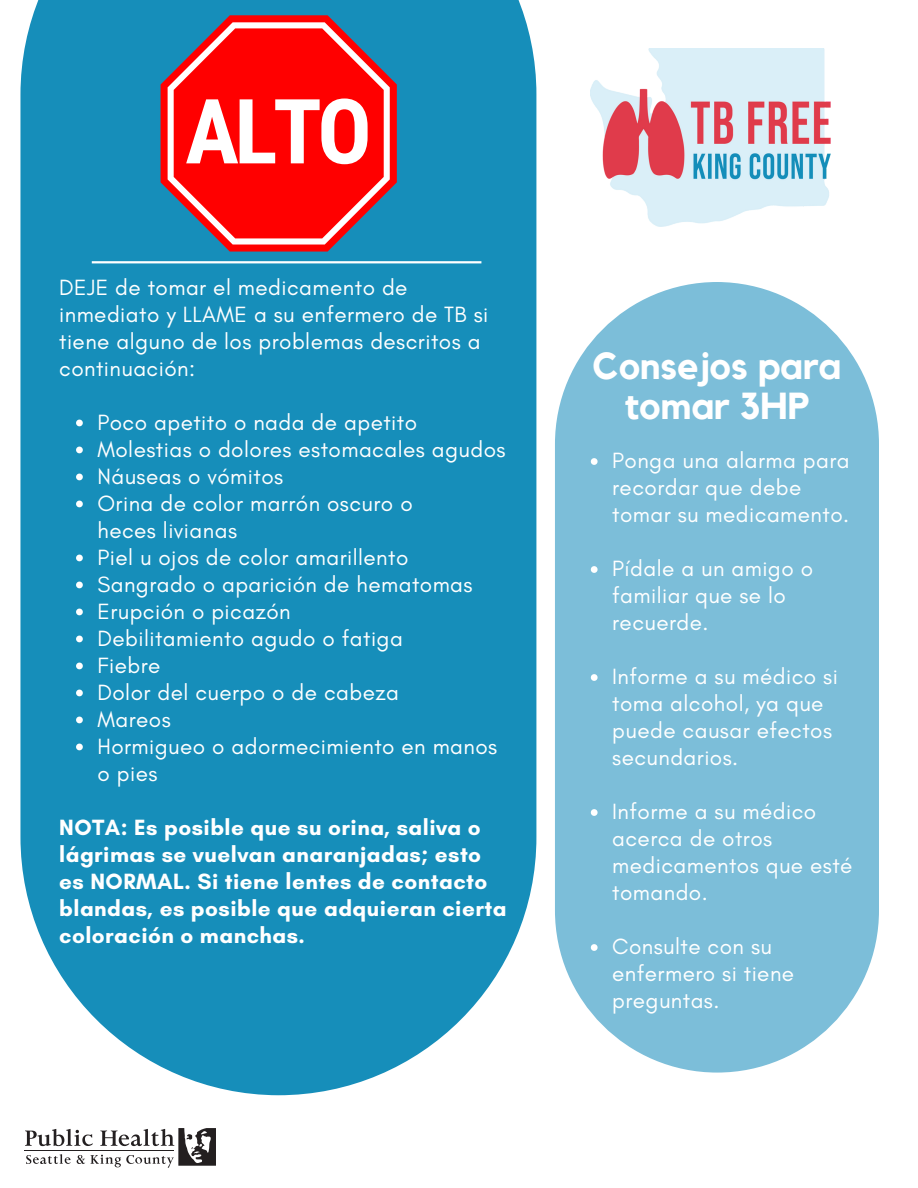
<style>
.page{position:relative;width:918px;height:1188px;background:#fff}
.page>*{position:absolute;margin:0;border:0;box-sizing:border-box;transform-origin:0 0}
.t1{font:700 90px "Roboto Condensed";color:#fff}
.t2{font:700 37.5px/39.3px "Kollektif";color:#fff;text-align:center}
.t3{font:22.5px/27px "Glacial Indifference";letter-spacing:.02em;color:#fff}
.t4{font:700 22.5px/27px "Glacial Indifference";letter-spacing:.02em;color:#fff}
</style>
<div class="page">
<div style="left:555px;top:282px;width:324px;height:791px;background:#7cbed9;border-radius:162px"></div>
<div style="left:20px;top:0;width:516px;height:1095px;background:#168eba"></div>
<hr style="left:92px;top:261px;width:389px;height:2px;background:#fff">
<img style="left:591px;top:48px;width:240px;height:178px">
<svg style="left:25px;top:1128px;width:191px;height:40px"></svg>
<hr style="left:25px;top:1150px;width:149px;height:1px;background:#231f20">
<svg style="left:161px;top:15px;width:236px;height:237px;fill:#168eba"></svg>
<svg style="left:168px;top:22px;width:222px;height:223px;fill:#f00"></svg>
<svg style="left:76px;top:420px;width:7px;height:6px"></svg>
<svg style="left:76px;top:447px;width:7px;height:6px"></svg>
<svg style="left:76px;top:474px;width:7px;height:6px"></svg>
<svg style="left:76px;top:501px;width:7px;height:6px"></svg>
<svg style="left:76px;top:555px;width:7px;height:6px"></svg>
<svg style="left:76px;top:582px;width:7px;height:6px"></svg>
<svg style="left:76px;top:609px;width:7px;height:6px"></svg>
<svg style="left:76px;top:636px;width:7px;height:6px"></svg>
<svg style="left:76px;top:663px;width:7px;height:6px"></svg>
<svg style="left:76px;top:690px;width:7px;height:6px"></svg>
<svg style="left:76px;top:717px;width:7px;height:6px"></svg>
<svg style="left:76px;top:744px;width:7px;height:6px"></svg>
<svg style="left:591px;top:458px;width:7px;height:7px"></svg>
<svg style="left:591px;top:566px;width:7px;height:7px"></svg>
<svg style="left:591px;top:674px;width:7px;height:7px"></svg>
<svg style="left:591px;top:809px;width:7px;height:7px"></svg>
<svg style="left:591px;top:944px;width:7px;height:7px"></svg>
<div style="left:180px;top:92px;width:197px;height:82px;background:#f00"></div>
<p class="t1" style="left:185px;top:80px;width:188px">ALTO</p>
<p class="t3" style="left:59px;top:273px;width:431px">DEJE de tomar el medicamento de inmediato y LLAME a su enfermero de TB si tiene alguno de los problemas descritos a continuación:</p>
<p class="t3" style="left:97px;top:408px;width:321px">Poco apetito o nada de apetito</p>
<p class="t3" style="left:97px;top:435px;width:410px">Molestias o dolores estomacales agudos</p>
<p class="t3" style="left:97px;top:462px;width:187px">Náuseas o vómitos</p>
<p class="t3" style="left:97px;top:489px;width:317px">Orina de color marrón oscuro o heces livianas</p>
<p class="t3" style="left:97px;top:543px;width:312px">Piel u ojos de color amarillento</p>
<p class="t3" style="left:97px;top:570px;width:377px">Sangrado o aparición de hematomas</p>
<p class="t3" style="left:97px;top:597px;width:195px">Erupción o picazón</p>
<p class="t3" style="left:97px;top:624px;width:307px">Debilitamiento agudo o fatiga</p>
<p class="t3" style="left:97px;top:651px;width:64px">Fiebre</p>
<p class="t3" style="left:97px;top:678px;width:303px">Dolor del cuerpo o de cabeza</p>
<p class="t3" style="left:97px;top:705px;width:75px">Mareos</p>
<p class="t3" style="left:97px;top:732px;width:401px">Hormigueo o adormecimiento en manos o pies</p>
<p class="t4" style="left:59px;top:813px;width:449px">NOTA: Es posible que su orina, saliva o lágrimas se vuelvan anaranjadas; esto es NORMAL. Si tiene lentes de contacto blandas, es posible que adquieran cierta coloración o manchas.</p>
<p class="t2" style="left:593px;top:348px;width:250px">Consejos para tomar 3HP</p>
<p class="t3" style="left:612px;top:447px;width:239px">Ponga una alarma para recordar que debe tomar su medicamento.</p>
<p class="t3" style="left:612px;top:555px;width:202px">Pídale a un amigo o familiar que se lo recuerde.</p>
<p class="t3" style="left:612px;top:663px;width:227px">Informe a su médico si toma alcohol, ya que puede causar efectos secundarios.</p>
<p class="t3" style="left:612px;top:798px;width:242px">Informe a su médico acerca de otros medicamentos que esté tomando.</p>
<p class="t3" style="left:612px;top:933px;width:183px">Consulte con su enfermero si tiene preguntas.</p>
</div>
